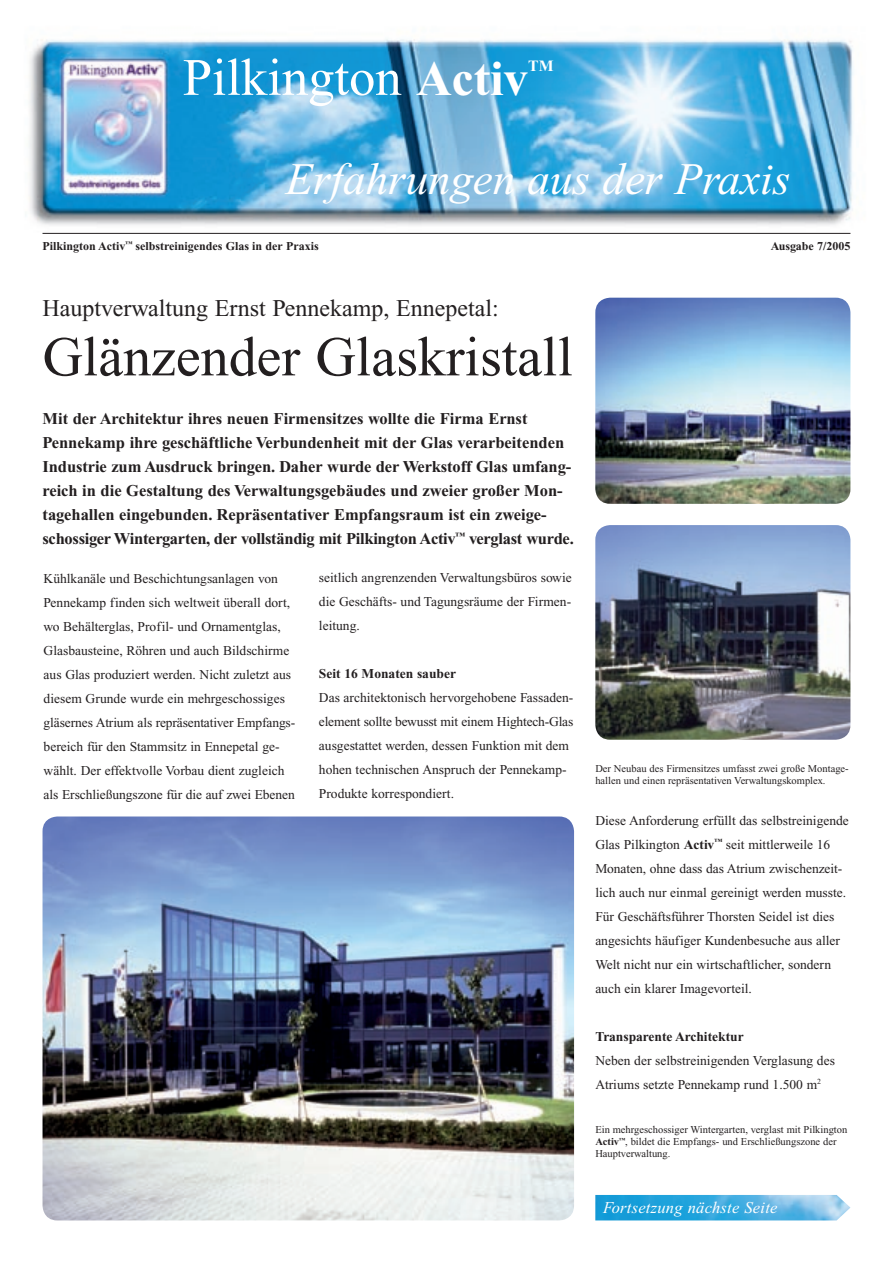
<style>
.page{position:relative;width:893px;height:1263px;background:#fff}
.page>*{position:absolute;margin:0;border:0;box-sizing:border-box;transform-origin:0 0}
.t1{font:55.8px "Times New Roman";color:#231f20}
.t2{font:52.5px "Times New Roman";color:#fff}
.t3{font:italic 45px "Times New Roman";color:#fff}
.t4{font:24px "Times New Roman";color:#231f20}
.t5{font:700 16.5px/24px "Times New Roman";color:#231f20}
.t6{font:italic 16.5px "Times New Roman";letter-spacing:.015em;color:#fff}
.t7{font:700 15.75px "Times New Roman";color:#fff}
.t8{font:13.5px/24px "Times New Roman";color:#231f20}
.t9{font:700 13.5px "Times New Roman";color:#231f20}
.t10{font:700 12px "Times New Roman";color:#231f20}
.t11{font:10.5px/12px "Times New Roman";color:#231f20}
.s1{font-weight:700;font-size:49.5px}
.s2{font-weight:700}
</style>
<div class="page">
<img style="left:29px;top:39px;width:825px;height:195px">
<hr style="left:43px;top:233px;width:807px;height:1px;background:#231f20">
<img style="left:43px;top:816px;width:531px;height:404px">
<img style="left:595px;top:1195px;width:255px;height:25px">
<img style="left:595px;top:525px;width:255px;height:215px">
<img style="left:595px;top:298px;width:255px;height:206px">
<h2 class="t2" style="left:183px;top:49px;width:347px">Pilkington <span class="s1">Activ</span></h2>
<p class="t7" style="left:528px;top:57px;width:27px">TM</p>
<h3 class="t3" style="left:286px;top:155px;width:506px">Erfahrungen aus der Praxis</h3>
<p class="t10" style="left:43px;top:239px;width:278px">Pilkington Activ<sup>™</sup> selbstreinigendes Glas in der Praxis</p>
<p class="t10" style="left:771px;top:239px;width:81px">Ausgabe 7/2005</p>
<h3 class="t4" style="left:43px;top:295px;width:458px">Hauptverwaltung Ernst Pennekamp, Ennepetal:</h3>
<h1 class="t1" style="left:43px;top:326px;width:532px">Glänzender Glaskristall</h1>
<p class="t5" style="left:43px;top:407px;width:533px">Mit der Architektur ihres neuen Firmensitzes wollte die Firma Ernst Pennekamp ihre geschäftliche Verbundenheit mit der Glas verarbeitenden Industrie zum Ausdruck bringen. Daher wurde der Werkstoff Glas umfang&shy;reich in die Gestaltung des Verwaltungsgebäudes und zweier großer Mon&shy;tagehallen eingebunden. Repräsentativer Empfangsraum ist ein zweige&shy;schossiger Wintergarten, der vollständig mit Pilkington Activ<sup>™</sup> verglast wurde.</p>
<p class="t8" style="left:44px;top:566px;width:253px">Kühlkanäle und Beschichtungsanlagen von Pennekamp finden sich weltweit überall dort, wo Behälterglas, Profil- und Ornamentglas, Glasbausteine, Röhren und auch Bildschirme aus Glas produziert werden. Nicht zuletzt aus diesem Grunde wurde ein mehrgeschossiges gläsernes Atrium als repräsentativer Empfangs&shy;bereich für den Stammsitz in Ennepetal ge&shy;wählt. Der effektvolle Vorbau dient zugleich als Erschließungszone für die auf zwei Ebenen</p>
<p class="t8" style="left:319px;top:566px;width:254px;text-align:justify">seitlich angrenzenden Verwaltungsbüros sowie die Geschäfts- und Tagungsräume der Firmen&shy;leitung.</p>
<p class="t9" style="left:319px;top:666px;width:139px">Seit 16 Monaten sauber</p>
<p class="t8" style="left:319px;top:686px;width:256px">Das architektonisch hervorgehobene Fassaden&shy;element sollte bewusst mit einem Hightech-Glas ausgestattet werden, dessen Funktion mit dem hohen technischen Anspruch der Pennekamp-Produkte korrespondiert.</p>
<p class="t11" style="left:595px;top:763px;width:255px">Der Neubau des Firmensitzes umfasst zwei große Montage&shy;hallen und einen repräsentativen Verwaltungskomplex.</p>
<p class="t8" style="left:595px;top:808px;width:255px">Diese Anforderung erfüllt das selbstreinigende Glas Pilkington <span class="s2">Activ</span><sup>™</sup> seit mittlerweile 16<br>Monaten, ohne dass das Atrium zwischenzeit&shy;lich auch nur einmal gereinigt werden musste.<br>Für Geschäftsführer Thorsten Seidel ist dies angesichts häufiger Kundenbesuche aus aller Welt nicht nur ein wirtschaftlicher, sondern auch ein klarer Imagevorteil.</p>
<p class="t9" style="left:595px;top:1028px;width:150px">Transparente Architektur</p>
<p class="t8" style="left:595px;top:1048px;width:241px">Neben der selbstreinigenden Verglasung des<br>Atriums setzte Pennekamp rund 1.500 m<sup>2</sup></p>
<p class="t11" style="left:595px;top:1124px;width:253px">Ein mehrgeschossiger Wintergarten, verglast mit Pilkington<br><span class="s2">Activ</span><sup>™</sup>, bildet die Empfangs- und Erschließungszone der<br>Hauptverwaltung.</p>
<p class="t6" style="left:603px;top:1198px;width:176px">Fortsetzung nächste Seite</p>
</div>
